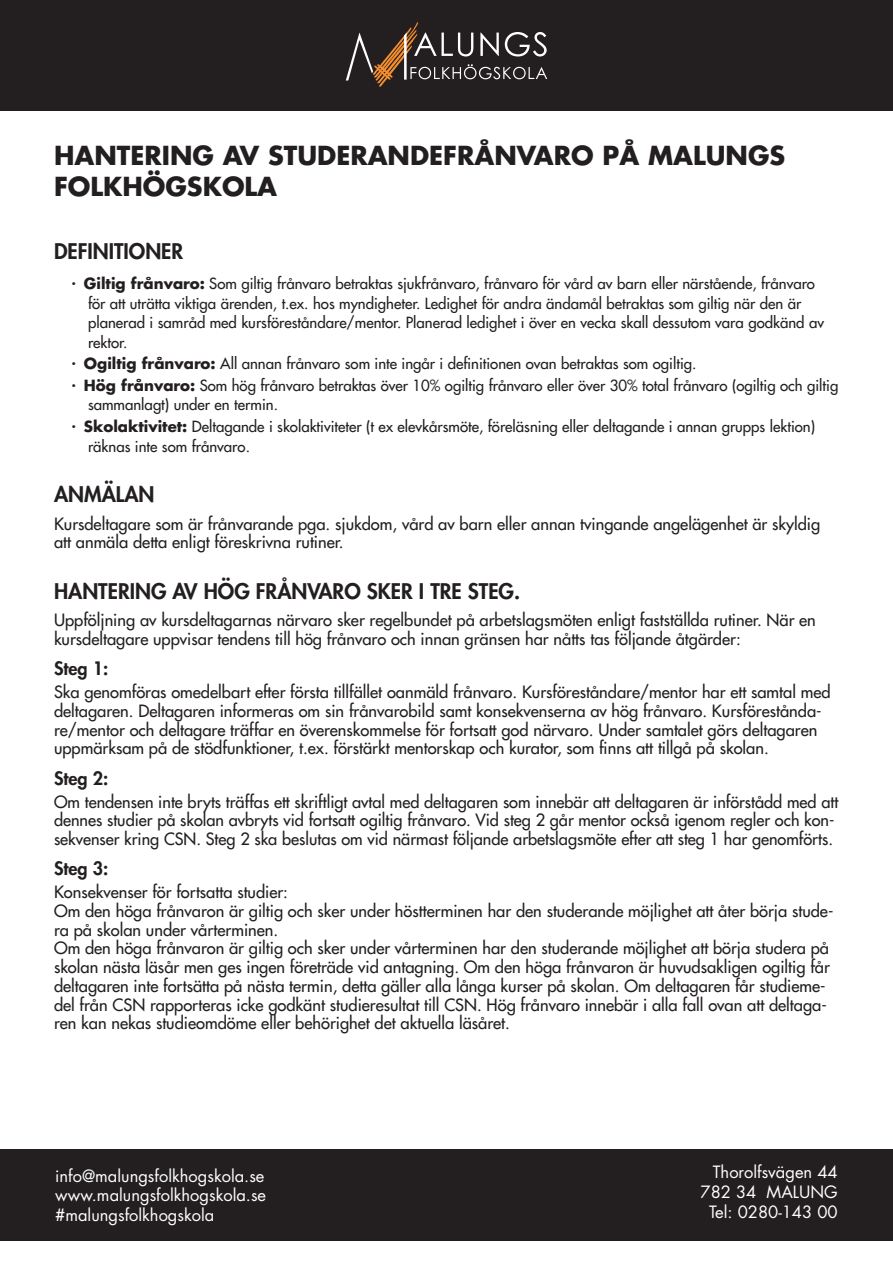
<style>
.page{position:relative;width:893px;height:1263px;background:#fff}
.page>*{position:absolute;margin:0;border:0;box-sizing:border-box;transform-origin:0 0}
.t1{font:700 25.5px/30.6px "Futura LT";color:#231f20}
.t2{font:800 21px "Futura LT";color:#231f20}
.t3{font:800 18px "Futura LT";color:#231f20}
.t4{font:16.5px/18.8px "Futura LT";color:#231f20}
.t5{font:16.5px/19.8px "Futura Std";color:#fff;text-align:right}
.t6{font:15px/19.5px "Futura LT";color:#231f20}
.s1{font-weight:700}
</style>
<div class="page">
<div style="left:0;top:1149px;width:893px;height:91px;background:#231f20"></div>
<div style="left:0;top:0;width:893px;height:111px;background:#231f20"></div>
<svg style="left:346px;top:22px;width:201px;height:65px"></svg>
<h1 class="t1" style="left:54px;top:140px;width:733px">HANTERING AV STUDERANDEFRÅNVARO PÅ MALUNGS<br>FOLKHÖGSKOLA</h1>
<p class="t2" style="left:54px;top:237px;width:131px">DEFINITIONER</p>
<p class="t6" style="left:84px;top:274px;width:742px"><span class="s1">Giltig frånvaro:</span> Som giltig frånvaro betraktas sjukfrånvaro, frånvaro för vård av barn eller närstående, frånvaro för att uträtta viktiga ärenden, t.ex. hos myndigheter. Ledighet för andra ändamål betraktas som giltig när den är planerad i samråd med kursföreståndare/mentor. Planerad ledighet i över en vecka skall dessutom vara godkänd av rektor.</p>
<p class="t6" style="left:84px;top:353px;width:756px;line-height:21.6px"><span class="s1">Ogiltig frånvaro:</span> All annan frånvaro som inte ingår i definitionen ovan betraktas som ogiltig.<br><span class="s1">Hög frånvaro:</span> Som hög frånvaro betraktas över 10% ogiltig frånvaro eller över 30% total frånvaro (ogiltig och giltig</p>
<p class="t6" style="left:84px;top:394px;width:733px;line-height:21.6px">sammanlagt) under en termin.<br><span class="s1">Skolaktivitet:</span> Deltagande i skolaktiviteter (t ex elevkårsmöte, föreläsning eller deltagande i annan grupps lektion)</p>
<p class="t6" style="left:88px;top:436px;width:163px">räknas inte som frånvaro.</p>
<p class="t2" style="left:54px;top:480px;width:102px">ANMÄLAN</p>
<p class="t4" style="left:54px;top:514px;width:768px">Kursdeltagare som är frånvarande pga. sjukdom, vård av barn eller annan tvingande angelägenhet är skyldig att anmäla detta enligt föreskrivna rutiner.</p>
<p class="t2" style="left:54px;top:577px;width:468px">HANTERING AV HÖG FRÅNVARO SKER I TRE STEG.</p>
<p class="t4" style="left:54px;top:611px;width:763px">Uppföljning av kursdeltagarnas närvaro sker regelbundet på arbetslagsmöten enligt fastställda rutiner. När en kursdeltagare uppvisar tendens till hög frånvaro och innan gränsen har nåtts tas följande åtgärder:</p>
<p class="t3" style="left:54px;top:656px;width:56px">Steg 1:</p>
<p class="t4" style="left:54px;top:683px;width:778px">Ska genomföras omedelbart efter första tillfället oanmäld frånvaro. Kursföreståndare/mentor har ett samtal med deltagaren. Deltagaren informeras om sin frånvarobild samt konsekvenserna av hög frånvaro. Kursförestånda&shy;re/mentor och deltagare träffar en överenskommelse för fortsatt god närvaro. Under samtalet görs deltagaren uppmärksam på de stödfunktioner, t.ex. förstärkt mentorskap och kurator, som finns att tillgå på skolan.</p>
<p class="t3" style="left:54px;top:766px;width:56px">Steg 2:</p>
<p class="t4" style="left:54px;top:792px;width:786px">Om tendensen inte bryts träffas ett skriftligt avtal med deltagaren som innebär att deltagaren är införstådd med att dennes studier på skolan avbryts vid fortsatt ogiltig frånvaro. Vid steg 2 går mentor också igenom regler och kon&shy;sekvenser kring CSN. Steg 2 ska beslutas om vid närmast följande arbetslagsmöte efter att steg 1 har genomförts.</p>
<p class="t3" style="left:54px;top:856px;width:56px">Steg 3:</p>
<p class="t4" style="left:54px;top:882px;width:781px">Konsekvenser för fortsatta studier:<br>Om den höga frånvaron är giltig och sker under höstterminen har den studerande möjlighet att åter börja stude&shy;ra på skolan under vårterminen.<br>Om den höga frånvaron är giltig och sker under vårterminen har den studerande möjlighet att börja studera på skolan nästa läsår men ges ingen företräde vid antagning. Om den höga frånvaron är huvudsakligen ogiltig får deltagaren inte fortsätta på nästa termin, detta gäller alla långa kurser på skolan. Om deltagaren får studieme&shy;del från CSN rapporteras icke godkänt studieresultat till CSN. Hög frånvaro innebär i alla fall ovan att deltaga&shy;ren kan nekas studieomdöme eller behörighet det aktuella läsåret.</p>
<p class="t5" style="left:55px;top:1166px;width:212px;text-align:justify">info@malungsfolkhogskola.se www.malungsfolkhogskola.se #malungsfolkhogskola</p>
<p class="t5" style="left:700px;top:1162px;width:139px">Thorolfsvägen 44<br>782 34 MALUNG<br>Tel: 0280-143 00</p>
</div>
